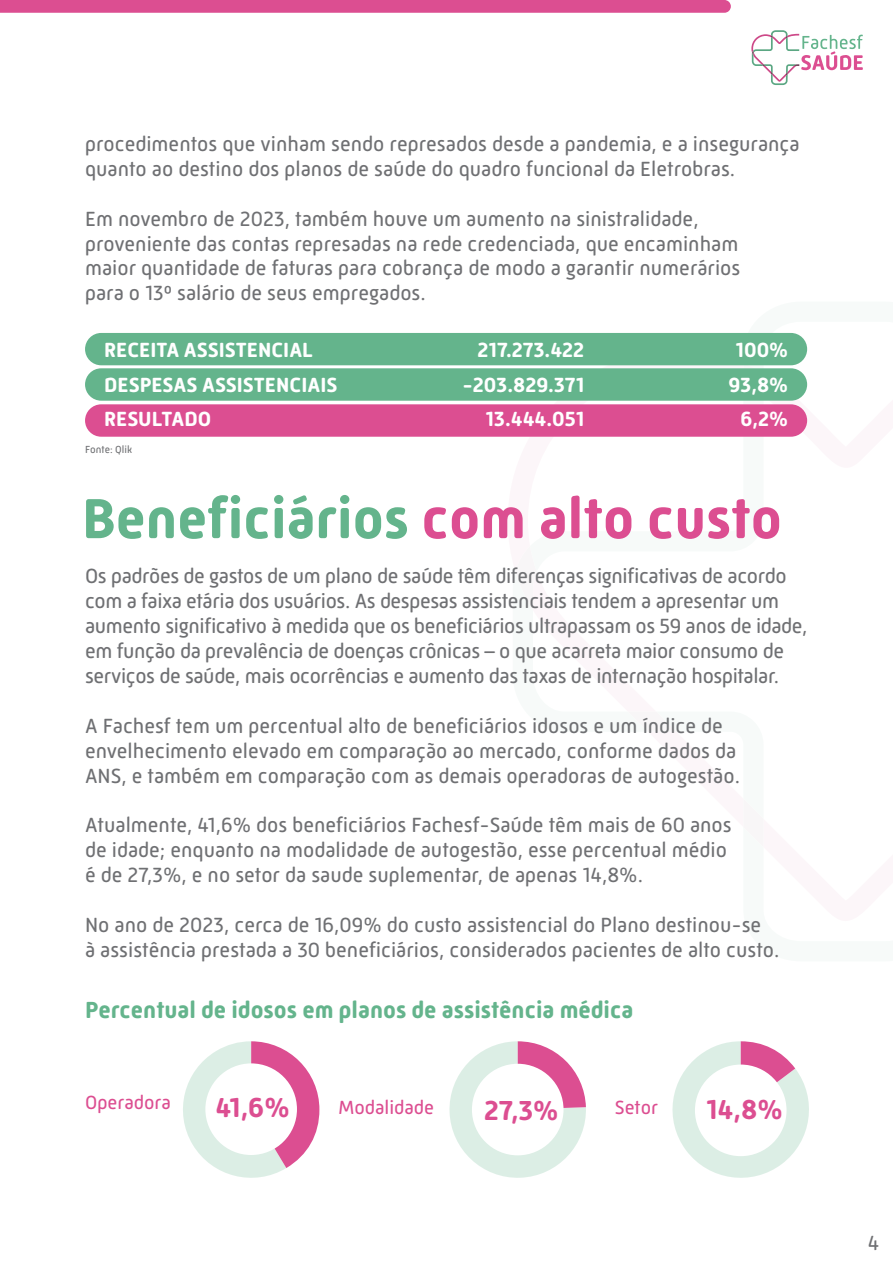
<style>
.page{position:relative;width:893px;height:1263px;background:#fff}
.page>*{position:absolute;margin:0;border:0;box-sizing:border-box;transform-origin:0 0}
.t1{font:700 57.75px "Mic 32 New Rounded";color:#64b48c}
.t2{font:700 28.05px "Mic 32 New Rounded";color:#dc4e91}
.t3{font:700 23.85px "Mic 32 New Rounded";color:#64b48c}
.t4{font:21px/24.9px "Mic 32 New Rounded";color:#6f7073}
.t5{font:21px/24.9px "Mic 32 New Rounded";letter-spacing:-.02em;color:#6f7073}
.t6{font:700 21px "Mic 32 New Rounded";color:#fff}
.t7{font:19.5px "Mic 32 New Rounded";color:#dc4e91}
.t8{font:10.5px "Mic 32 New Rounded";color:#6f7073}
.s1{color:#dc4e91}
</style>
<div class="page">
<svg style="left:751px;top:30px;width:112px;height:55px"></svg>
<svg style="left:0;top:0;width:731px;height:13px;background:#dc5193"></svg>
<div style="left:85px;top:333px;width:722px;height:32px;background:#64b48c;border-radius:16px"></div>
<div style="left:85px;top:368px;width:722px;height:33px;background:#64b48c;border-radius:16px"></div>
<div style="left:85px;top:404px;width:722px;height:33px;background:#dc4e91;border-radius:16px"></div>
<svg style="left:183px;top:1041px;width:136px;height:137px"></svg>
<svg style="left:449px;top:1041px;width:137px;height:137px"></svg>
<svg style="left:672px;top:1041px;width:137px;height:137px"></svg>
<div style="left:205px;top:1063px;width:92px;height:92px;background:#fff;border-radius:50%"></div>
<div style="left:472px;top:1064px;width:91px;height:91px;background:#fff;border-radius:50%"></div>
<div style="left:695px;top:1064px;width:91px;height:92px;background:#fff;border-radius:50%"></div>
<p class="t4" style="left:85px;top:131px;width:716px">procedimentos que vinham sendo represados desde a pandemia, e a insegurança quanto ao destino dos planos de saúde do quadro funcional da Eletrobras.</p>
<p class="t4" style="left:85px;top:206px;width:657px">Em novembro de 2023, também houve um aumento na sinistralidade, proveniente das contas represadas na rede credenciada, que encaminham maior quantidade de faturas para cobrança de modo a garantir numerários para o 13º salário de seus empregados.</p>
<p class="t6" style="left:104px;top:338px;width:210px">RECEITA ASSISTENCIAL</p>
<p class="t6" style="left:104px;top:372px;width:235px">DESPESAS ASSISTENCIAIS</p>
<p class="t6" style="left:104px;top:407px;width:108px">RESULTADO</p>
<p class="t6" style="left:477px;top:338px;width:108px">217.273.422</p>
<p class="t6" style="left:462px;top:372px;width:123px">-203.829.371</p>
<p class="t6" style="left:486px;top:407px;width:100px">13.444.051</p>
<p class="t6" style="left:736px;top:338px;width:54px">100%</p>
<p class="t6" style="left:729px;top:372px;width:61px">93,8%</p>
<p class="t6" style="left:741px;top:407px;width:49px">6,2%</p>
<p class="t8" style="left:85px;top:444px;width:49px">Fonte: Qlik</p>
<p class="t1" style="left:82px;top:485px;width:701px">Beneficiários <span class="s1">com alto custo</span></p>
<p class="t5" style="left:85px;top:564px;width:724px">Os padrões de gastos de um plano de saúde têm diferenças significativas de acordo com a faixa etária dos usuários. As despesas assistenciais tendem a apresentar um aumento significativo à medida que os beneficiários ultrapassam os 59 anos de idade, em função da prevalência de doenças crônicas – o que acarreta maior consumo de serviços de saúde, mais ocorrências e aumento das taxas de internação hospitalar.</p>
<p class="t4" style="left:85px;top:713px;width:656px">A Fachesf tem um percentual alto de beneficiários idosos e um índice de envelhecimento elevado em comparação ao mercado, conforme dados da<br>ANS, e também em comparação com as demais operadoras de autogestão.</p>
<p class="t4" style="left:85px;top:813px;width:648px">Atualmente, 41,6% dos beneficiários Fachesf-Saúde têm mais de 60 anos de idade; enquanto na modalidade de autogestão, esse percentual médio é de 27,3%, e no setor da saude suplementar, de apenas 14,8%.</p>
<p class="t4" style="left:85px;top:912px;width:696px">No ano de 2023, cerca de 16,09% do custo assistencial do Plano destinou-se<br>à assistência prestada a 30 beneficiários, considerados pacientes de alto custo.</p>
<p class="t3" style="left:85px;top:996px;width:550px">Percentual de idosos em planos de assistência médica</p>
<p class="t7" style="left:85px;top:1091px;width:87px">Operadora</p>
<p class="t2" style="left:215px;top:1091px;width:76px">41,6%</p>
<p class="t7" style="left:339px;top:1096px;width:97px">Modalidade</p>
<p class="t2" style="left:484px;top:1094px;width:76px">27,3%</p>
<p class="t7" style="left:615px;top:1096px;width:45px">Setor</p>
<p class="t2" style="left:706px;top:1094px;width:78px">14,8%</p>
<p class="t4" style="left:868px;top:1230px;width:13px">4</p>
</div>
